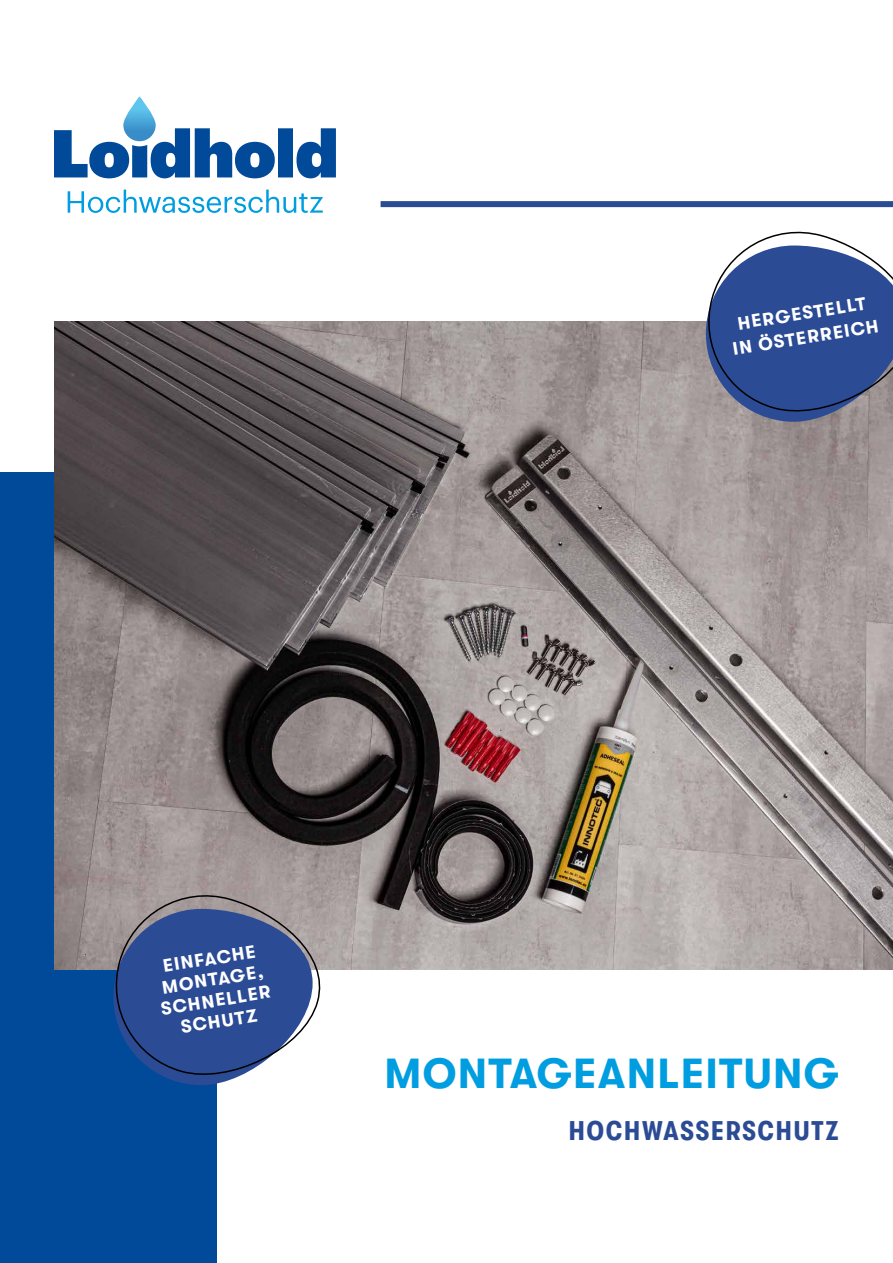
<style>
.page{position:relative;width:893px;height:1263px;background:#fff}
.page>*{position:absolute;margin:0;border:0;box-sizing:border-box;transform-origin:0 0}
.t1{font:700 42px "GT Walsheim Pro";letter-spacing:.03em;color:#009ee0}
.t2{font:700 condensed 27px "GT Walsheim Pro";letter-spacing:.07em;color:#2b4b95}
.t3{font:700 18px/21px "GT Walsheim Pro";color:#fff;text-align:center}
</style>
<div class="page">
<div style="left:0;top:472px;width:216px;height:791px;background:#004a99"></div>
<svg style="left:68px;top:190px;width:255px;height:23px"></svg>
<svg style="left:54px;top:128px;width:282px;height:50px"></svg>
<svg style="left:123px;top:96px;width:33px;height:45px"></svg>
<div style="left:381px;top:201px;width:512px;height:6px;background:#2b4b95"></div>
<img style="left:54px;top:322px;width:839px;height:647px">
<svg style="left:699px;top:231px;width:194px;height:191px;background:#586ea2"></svg>
<svg style="left:107px;top:886px;width:224px;height:199px"></svg>
<p class="t3" style="left:727px;top:313px;width:149px;line-height:24.3px;rotate:-9deg">HERGESTELLT<br>IN ÖSTERREICH</p>
<p class="t3" style="left:153px;top:957px;width:112px;rotate:-9deg">EINFACHE<br>MONTAGE,<br>SCHNELLER<br>SCHUTZ</p>
<h1 class="t1" style="left:385px;top:1050px;width:456px">MONTAGEANLEITUNG</h1>
<h2 class="t2" style="left:569px;top:1116px;width:271px">HOCHWASSERSCHUTZ</h2>
</div>
